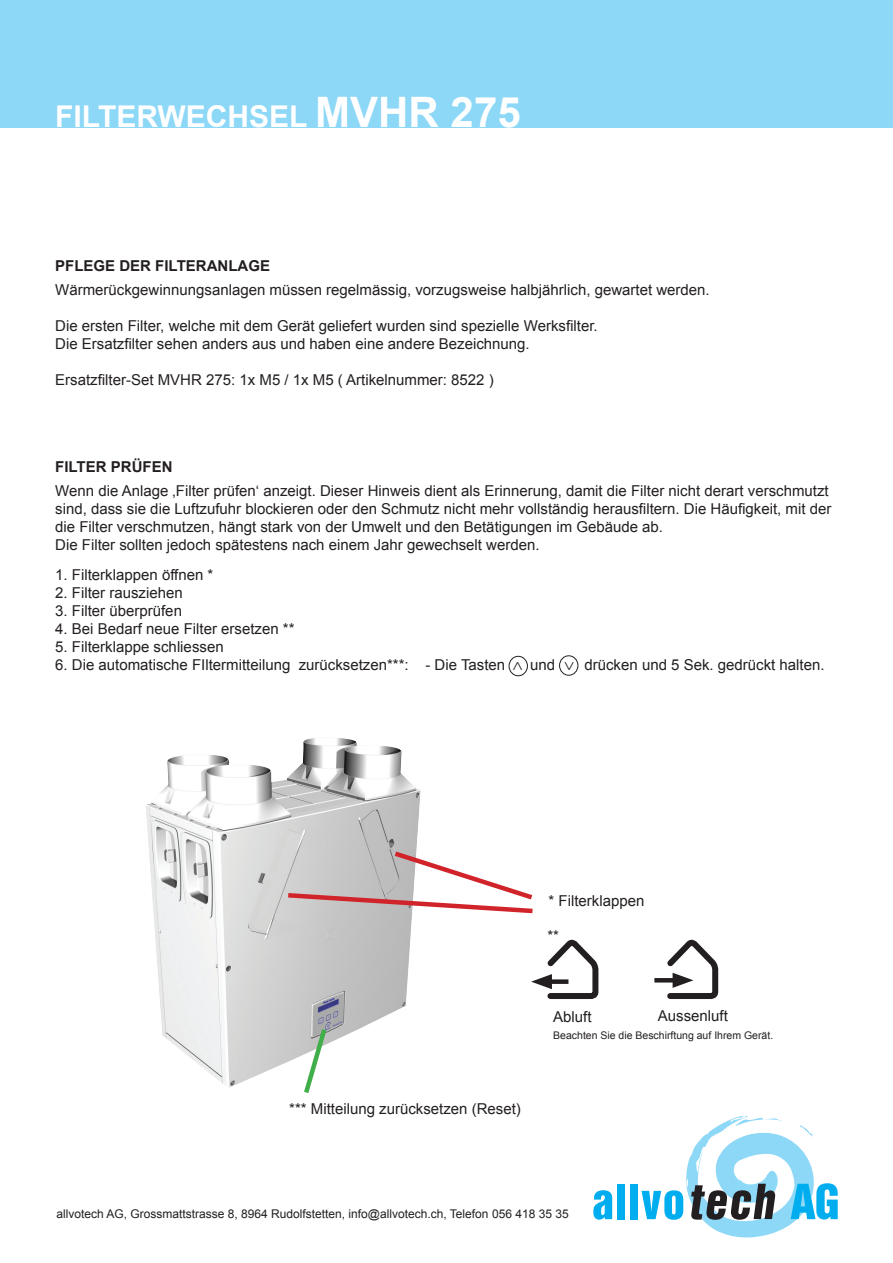
<style>
.page{position:relative;width:893px;height:1263px;background:#fff}
.page>*{position:absolute;margin:0;border:0;box-sizing:border-box;transform-origin:0 0}
.t1{font:700 30px "Arial";color:#fff}
.t2{font:18px "Minion Pro";color:#231f20}
.t3{font:15px/18px "Arial";color:#231f20}
.t4{font:700 15px "Arial";color:#231f20}
.t5{font:12px "Arial";color:#231f20}
.t6{font:10.5px "Arial";color:#231f20}
.s1{font-size:42px}
</style>
<div class="page">
<div style="left:0;top:0;width:893px;height:128px;background:#8dd7f7"></div>
<svg style="left:593px;top:1190px;width:19px;height:30px"></svg>
<div style="left:617px;top:1184px;width:8px;height:35px;background:#00aeef"></div>
<div style="left:630px;top:1184px;width:8px;height:35px;background:#00aeef"></div>
<svg style="left:641px;top:1116px;width:197px;height:121px"></svg>
<img style="left:146px;top:738px;width:274px;height:350px">
<svg style="left:283px;top:848px;width:250px;height:68px"></svg>
<svg style="left:301px;top:1024px;width:29px;height:69px"></svg>
<div style="left:509px;top:656px;width:19px;height:20px;border:1px solid #231f20;border-radius:50%"></div>
<div style="left:559px;top:655px;width:19px;height:21px;border:1px solid #231f20;border-radius:50%"></div>
<hr style="left:654px;top:978px;width:27px;height:4px;background:#231f20">
<svg style="left:662px;top:939px;width:57px;height:60px"></svg>
<svg style="left:531px;top:939px;width:68px;height:60px"></svg>
<h1 class="t1" style="left:55px;top:97px;width:467px">FILTERWECHSEL <span class="s1">MVHR 275</span></h1>
<p class="t4" style="left:55px;top:256px;width:216px">PFLEGE DER FILTERANLAGE</p>
<p class="t3" style="left:55px;top:281px;width:656px">Wärmerückgewinnungsanlagen müssen regelmässig, vorzugsweise halbjährlich, gewartet werden.</p>
<p class="t3" style="left:55px;top:317px;width:544px">Die ersten Filter, welche mit dem Gerät geliefert wurden sind spezielle Werksfilter.<br>Die Ersatzfilter sehen anders aus und haben eine andere Bezeichnung.</p>
<p class="t3" style="left:55px;top:371px;width:440px">Ersatzfilter-Set MVHR 275: 1x M5 / 1x M5 ( Artikelnummer: 8522 )</p>
<p class="t4" style="left:55px;top:457px;width:119px">FILTER PRÜFEN</p>
<p class="t3" style="left:55px;top:482px;width:778px">Wenn die Anlage ‚Filter prüfen‘ anzeigt. Dieser Hinweis dient als Erinnerung, damit die Filter nicht derart verschmutzt sind, dass sie die Luftzufuhr blockieren oder den Schmutz nicht mehr vollständig herausfiltern. Die Häufigkeit, mit der die Filter verschmutzen, hängt stark von der Umwelt und den Betätigungen im Gebäude ab.<br>Die Filter sollten jedoch spätestens nach einem Jahr gewechselt werden.</p>
<p class="t3" style="left:55px;top:566px;width:160px">1. Filterklappen öffnen *</p>
<p class="t3" style="left:55px;top:584px;width:129px">2. Filter rausziehen</p>
<p class="t3" style="left:55px;top:602px;width:128px">3. Filter überprüfen</p>
<p class="t3" style="left:55px;top:620px;width:241px">4. Bei Bedarf neue Filter ersetzen **</p>
<p class="t3" style="left:55px;top:638px;width:170px">5. Filterklappe schliessen</p>
<p class="t3" style="left:55px;top:656px;width:451px">6. Die automatische FIltermitteilung zurücksetzen***: - Die Tasten</p>
<p class="t3" style="left:530px;top:656px;width:27px">und</p>
<p class="t3" style="left:584px;top:656px;width:242px">drücken und 5 Sek. gedrückt halten.</p>
<p class="t2" style="left:531px;top:661px;width:11px;rotate:90deg">&lt;</p>
<p class="t2" style="left:556px;top:671px;width:11px;rotate:-90deg">&lt;</p>
<p class="t3" style="left:549px;top:892px;width:97px">* Filterklappen</p>
<p class="t3" style="left:547px;top:927px;width:13px">**</p>
<p class="t3" style="left:289px;top:1100px;width:233px">*** Mitteilung zurücksetzen (Reset)</p>
<p class="t3" style="left:553px;top:1008px;width:40px">Abluft</p>
<p class="t3" style="left:658px;top:1007px;width:72px">Aussenluft</p>
<p class="t6" style="left:553px;top:1028px;width:222px">Beachten Sie die Beschirftung auf Ihrem Gerät.</p>
<p class="t5" style="left:56px;top:1206px;width:514px">allvotech AG, Grossmattstrasse 8, 8964 Rudolfstetten, info@allvotech.ch, Telefon 056 418 35 35</p>
</div>
